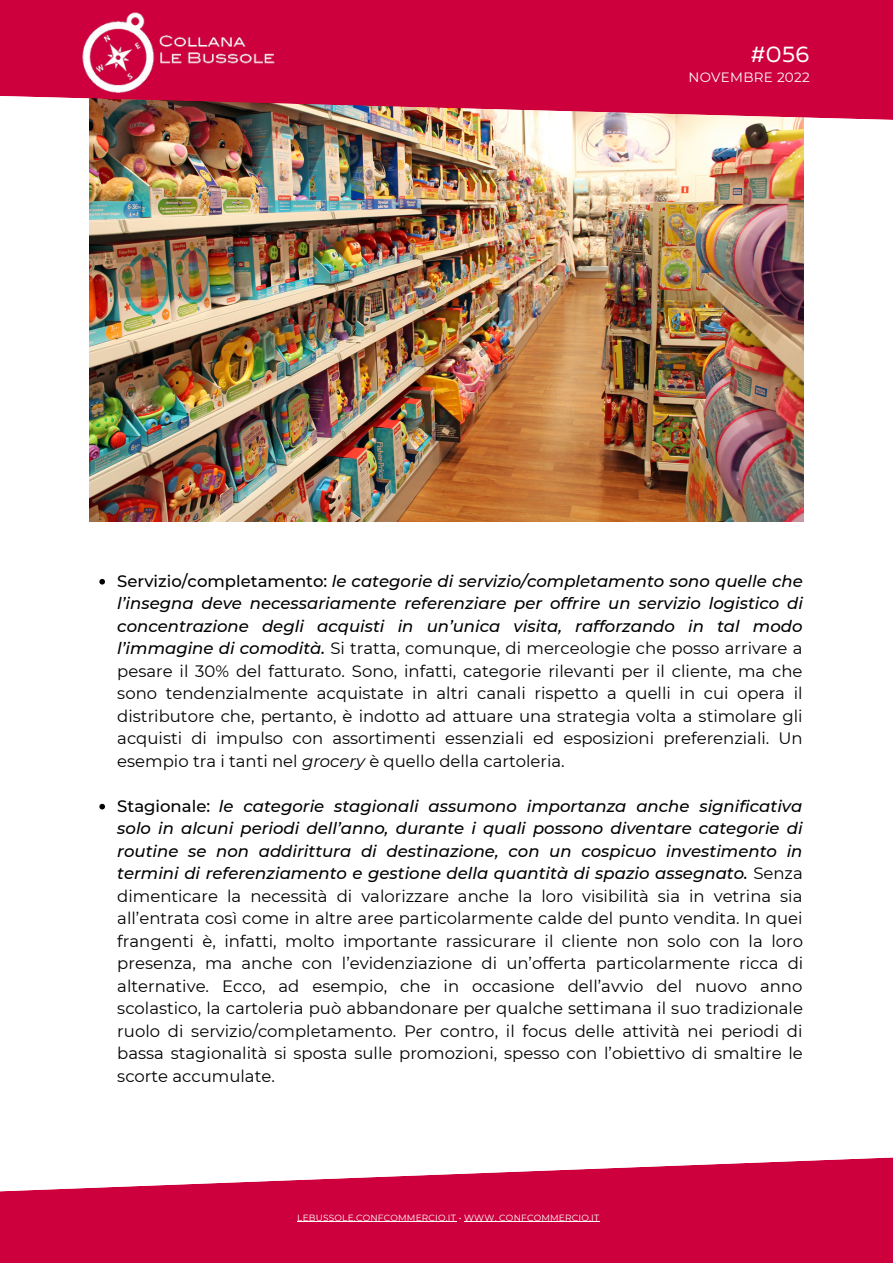
<style>
.page{position:relative;width:893px;height:1264px;background:#fff}
.page>*{position:absolute;margin:0;border:0;box-sizing:border-box;transform-origin:0 0}
.t1{font:22.5px "Muller";color:#fff}
.t2{font:22.2px "Muller";color:#fff}
.t3{font:16.5px/22.5px "Montserrat";color:#000;text-align:justify}
.t4{font:13.5px "Montserrat";letter-spacing:.02em;color:#fff}
.t5{font:12px "Montserrat";letter-spacing:.02em;color:#fff}
.t6{font:9px "Montserrat";letter-spacing:.02em;color:#fff}
.s1{font-weight:500}
.s2{font-weight:500;font-style:italic}
.s3{font-style:italic}
</style>
<div class="page">
<img style="left:89px;top:125px;width:714px;height:396px">
<svg style="left:0;top:0;width:892px;height:125px;background:#ce184c"></svg>
<svg style="left:0;top:1157px;width:892px;height:105px;fill:#cd003d"></svg>
<hr style="left:297px;top:1221px;width:159px;height:1px;background:#fff">
<hr style="left:464px;top:1221px;width:135px;height:1px;background:#fff">
<img style="left:59px;top:0;width:236px;height:192px">
<svg style="left:99px;top:579px;width:6px;height:5px"></svg>
<svg style="left:99px;top:803px;width:6px;height:6px"></svg>
<h2 class="t2" style="left:744px;top:39px;width:59px">#035</h2>
<p class="t5" style="left:705px;top:62px;width:98px">FEBBRAIO 2021</p>
<h1 class="t1" style="left:750px;top:45px;width:60px">#056</h1>
<p class="t4" style="left:688px;top:69px;width:123px">NOVEMBRE 2022</p>
<p class="t3" style="left:117px;top:569px;width:687px"><span class="s1">Servizio/completamento:</span> <span class="s2">le categorie di servizio/completamento sono quelle che l’insegna deve necessariamente referenziare per offrire un servizio logistico di concentrazione degli acquisti in un’unica visita, rafforzando in tal modo l’immagine di comodità.</span> Si tratta, comunque, di merceologie che posso arrivare a pesare il 30% del fatturato. Sono, infatti, categorie rilevanti per il cliente, ma che sono tendenzialmente acquistate in altri canali rispetto a quelli in cui opera il distributore che, pertanto, è indotto ad attuare una strategia volta a stimolare gli acquisti di impulso con assortimenti essenziali ed esposizioni preferenziali. Un esempio tra i tanti nel <span class="s3">grocery</span> è quello della cartoleria.</p>
<p class="t3" style="left:117px;top:794px;width:687px"><span class="s1">Stagionale:</span> <span class="s2">le categorie stagionali assumono importanza anche significativa solo in alcuni periodi dell’anno, durante i quali possono diventare categorie di routine se non addirittura di destinazione, con un cospicuo investimento in termini di referenziamento e gestione della quantità di spazio assegnato.</span> Senza dimenticare la necessità di valorizzare anche la loro visibilità sia in vetrina sia all’entrata così come in altre aree particolarmente calde del punto vendita. In quei frangenti è, infatti, molto importante rassicurare il cliente non solo con la loro presenza, ma anche con l’evidenziazione di un’offerta particolarmente ricca di alternative. Ecco, ad esempio, che in occasione dell’avvio del nuovo anno scolastico, la cartoleria può abbandonare per qualche settimana il suo tradizionale ruolo di servizio/completamento. Per contro, il focus delle attività nei periodi di bassa stagionalità si sposta sulle promozioni, spesso con l’obiettivo di smaltire le scorte accumulate.</p>
<p class="t6" style="left:296px;top:1209px;width:303px">LEBUSSOLE.CONFCOMMERCIO.IT • WWW. CONFCOMMERCIO.IT</p>
<p class="t6" style="left:297px;top:1211px;width:303px">LEBUSSOLE.CONFCOMMERCIO.IT • WWW. CONFCOMMERCIO.IT</p>
</div>
